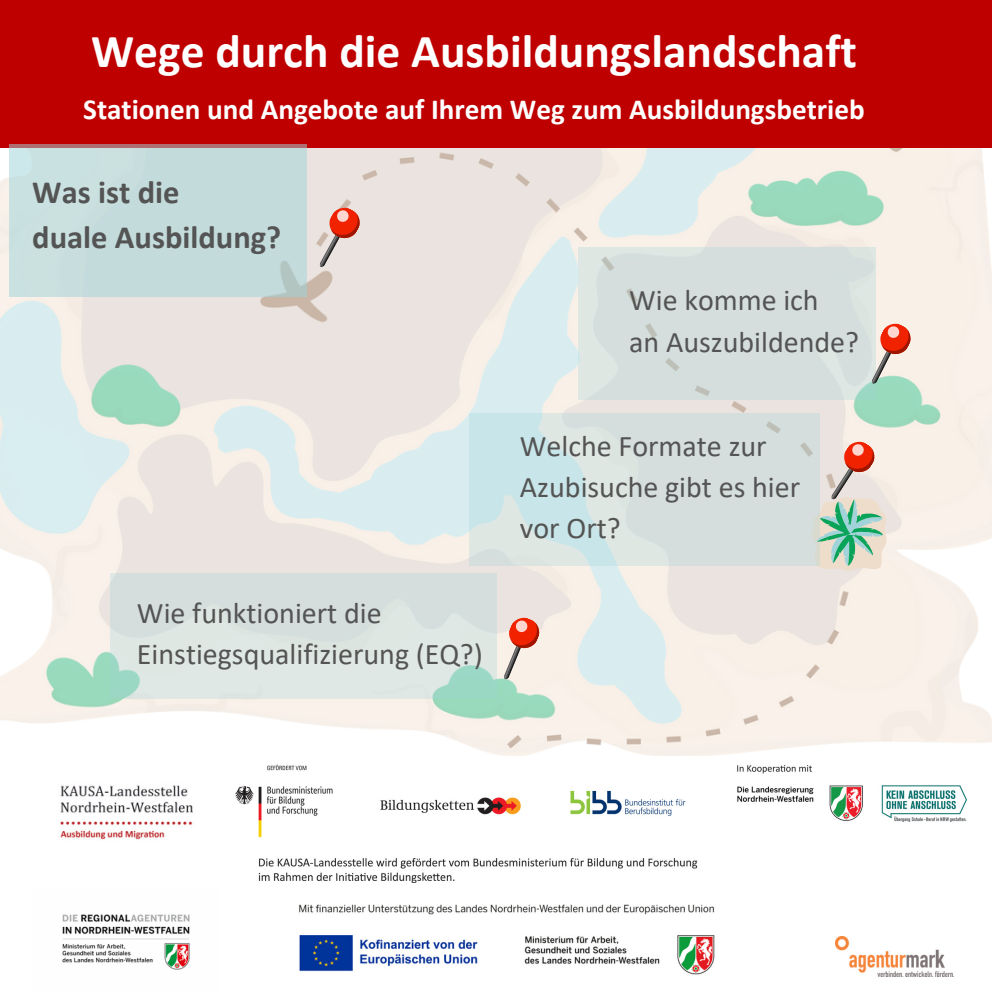
<style>
.page{position:relative;width:992px;height:992px;background:#fff}
.page>*{position:absolute;margin:0;border:0;box-sizing:border-box;transform-origin:0 0}
.t1{font:700 47.5px "Calibri";color:#fff}
.t2{font:700 32.5px "Calibri";color:#545454}
.t3{font:30px/41.2px "Calibri";color:#545454}
.t4{font:700 29.25px "Calibri";color:#fff}
</style>
<div class="page">
<img style="left:0;top:147px;width:992px;height:609px">
<svg style="left:318px;top:202px;width:47px;height:66px;background:#e0b2a8"></svg>
<img style="left:60px;top:785px;width:133px;height:55px">
<img style="left:299px;top:904px;width:416px;height:71px">
<img style="left:836px;top:937px;width:117px;height:39px">
<img style="left:235px;top:764px;width:731px;height:118px">
<svg style="left:811px;top:436px;width:77px;height:135px;background:#cbcaba"></svg>
<div style="left:0;top:0;width:992px;height:147px;background:#bf0000"></div>
<div style="left:9px;top:144px;width:298px;height:152px;background:#c4dbdc"></div>
<div style="left:469px;top:413px;width:350px;height:153px;background:linear-gradient(to right,#d0e7e8,#d7dcd9)"></div>
<div style="left:578px;top:247px;width:298px;height:153px;background:#d5dedd"></div>
<svg style="left:871px;top:319px;width:45px;height:66px;background:#deb8aa"></svg>
<div style="left:110px;top:573px;width:386px;height:126px;background:#dce4e0"></div>
<svg style="left:503px;top:613px;width:41px;height:67px;background:#e7b4a8"></svg>
<img style="left:62px;top:914px;width:128px;height:56px">
<p class="t1" style="left:91px;top:31px;width:767px">Wege durch die Ausbildungslandschaft</p>
<p class="t4" style="left:83px;top:97px;width:783px">Stationen und Angebote auf Ihrem Weg zum Ausbildungsbetrieb</p>
<p class="t2" style="left:32px;top:179px;width:149px">Was ist die</p>
<p class="t2" style="left:32px;top:224px;width:250px">duale Ausbildung?</p>
<p class="t3" style="left:137px;top:595px;width:347px">Wie funktioniert die<br>Einstiegsqualifizierung (EQ?)</p>
<p class="t3" style="left:629px;top:282px;width:191px">Wie komme ich</p>
<p class="t3" style="left:629px;top:323px;width:231px">an Auszubildende?</p>
<p class="t3" style="left:520px;top:427px;width:282px">Welche Formate zur<br>Azubisuche gibt es hier vor Ort?</p>
</div>
